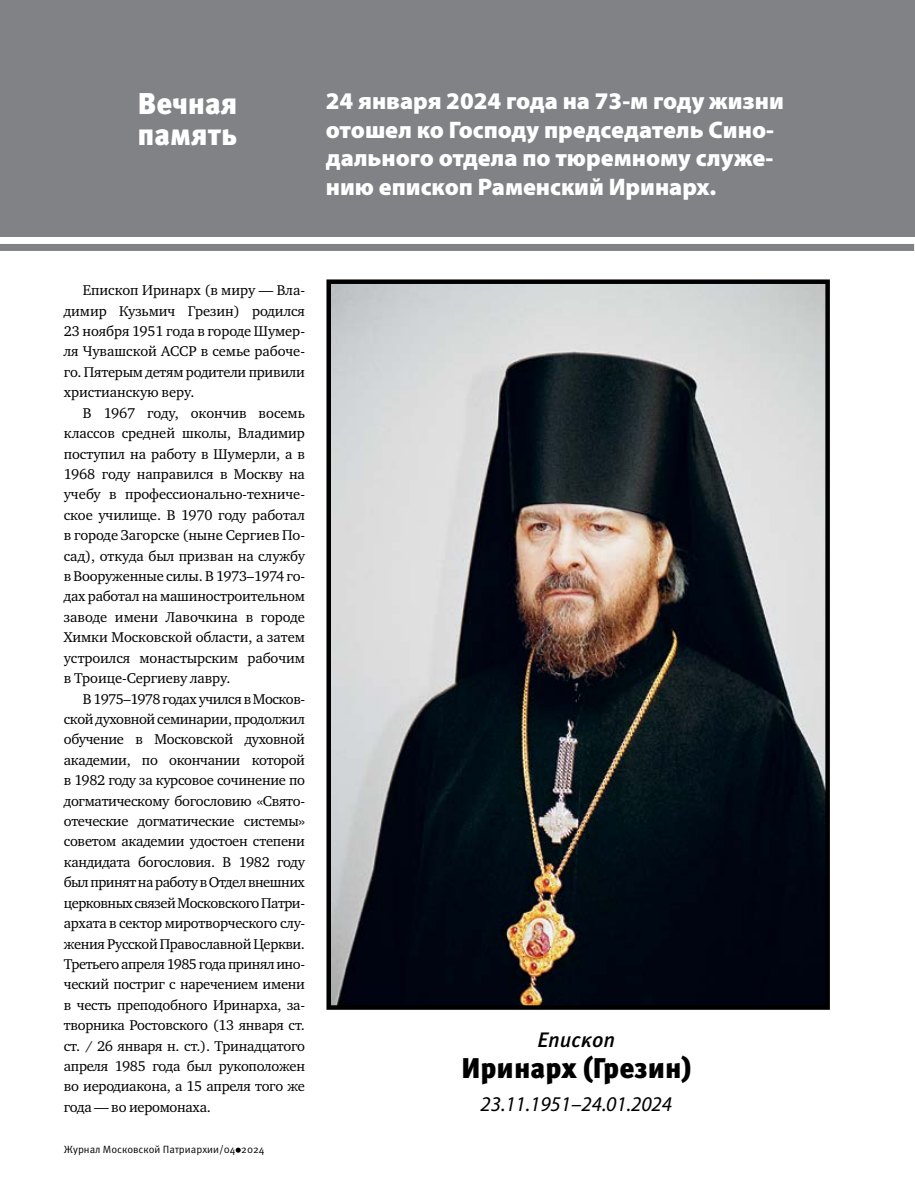
<style>
.page{position:relative;width:915px;height:1191px;background:#fff}
.page>*{position:absolute;margin:0;border:0;box-sizing:border-box;transform-origin:0 0}
.t1{font:900 30px/31.5px "Meta Pro";color:#fff}
.t2{font:900 28.5px "Meta Pro";color:#000}
.t3{font:900 24px/28.5px "Myriad Pro";color:#fff}
.t4{font:italic 21px "Myriad Pro";letter-spacing:-.005em;color:#000}
.t5{font:italic 500 21px "Meta Pro";color:#000}
.t6{font:14.55px/20.4px "Charter ITC";letter-spacing:-.015em;color:#000;text-align:justify}
.t7{font:10.5px "Meta Pro";color:#000}
</style>
<div class="page">
<svg style="left:235px;top:1147px;width:6px;height:5px"></svg>
<div style="left:0;top:244px;width:913px;height:7px;background:#808285"></div>
<div style="left:0;top:0;width:913px;height:237px;background:#808285"></div>
<img style="left:331px;top:284px;width:493px;height:720px">
<div style="left:326px;top:279px;width:503px;height:730px;border:4px solid #000"></div>
<h1 class="t1" style="left:137px;top:88px;width:102px">Вечная память</h1>
<h3 class="t3" style="left:326px;top:86px;width:459px">24 января 2024 года на 73-м году жизни отошел ко Господу председатель Сино&shy;дального отдела по тюремному служе&shy;нию епископ Раменский Иринарх.</h3>
<p class="t6" style="left:64px;top:280px;width:242px;text-indent:19px">Епископ Иринарх (в миру — Вла&shy;димир Кузьмич Грезин) родился 23 ноября 1951 года в городе Шумер&shy;ля Чувашской АССР в семье рабоче&shy;го. Пятерым детям родители привили христианскую веру.</p>
<p class="t6" style="left:64px;top:402px;width:242px;text-indent:19px">В 1967 году, окончив восемь классов средней школы, Владимир поступил на работу в Шумерли, а в 1968 году направился в Москву на учебу в профессионально-техниче&shy;ское училище. В 1970 году работал в городе Загорске (ныне Сергиев По&shy;сад), откуда был призван на службу в Вооруженные силы. В 1973–1974 го&shy;дах работал на машиностроительном заводе имени Лавочкина в городе Химки Московской области, а затем устроился монастырским рабочим в Троице-Сергиеву лавру.</p>
<p class="t6" style="left:64px;top:688px;width:242px;text-indent:19px">В 1975–1978 годах учился в Москов&shy;ской духовной семинарии, продолжил обучение в Московской духовной академии, по окончании которой в 1982 году за курсовое сочинение по догматическому богословию «Свято&shy;отеческие догматические системы» советом академии удостоен степени кандидата богословия. В 1982 году был принят на работу вОтдел внешних церковных связей Московского Патри&shy;архата в сектор миротворческого слу&shy;жения Русской Православной Церкви.<br>Третьего апреля 1985 года принял ино&shy;ческий постриг с наречением имени в честь преподобного Иринарха, за&shy;творника Ростовского (13 января ст. ст. / 26 января н. ст.). Тринадцатого апреля 1985 года был рукоположен во иеродиакона, а 15 апреля того же года — во иеромонаха.</p>
<p class="t7" style="left:64px;top:1142px;width:202px">Журнал Московской Патриархии/04 2024</p>
<h3 class="t5" style="left:537px;top:1026px;width:79px">Епископ</h3>
<h2 class="t2" style="left:461px;top:1050px;width:231px">Иринарх (Грезин)</h2>
<h3 class="t4" style="left:480px;top:1091px;width:193px">23.11.1951–24.01.2024</h3>
</div>
